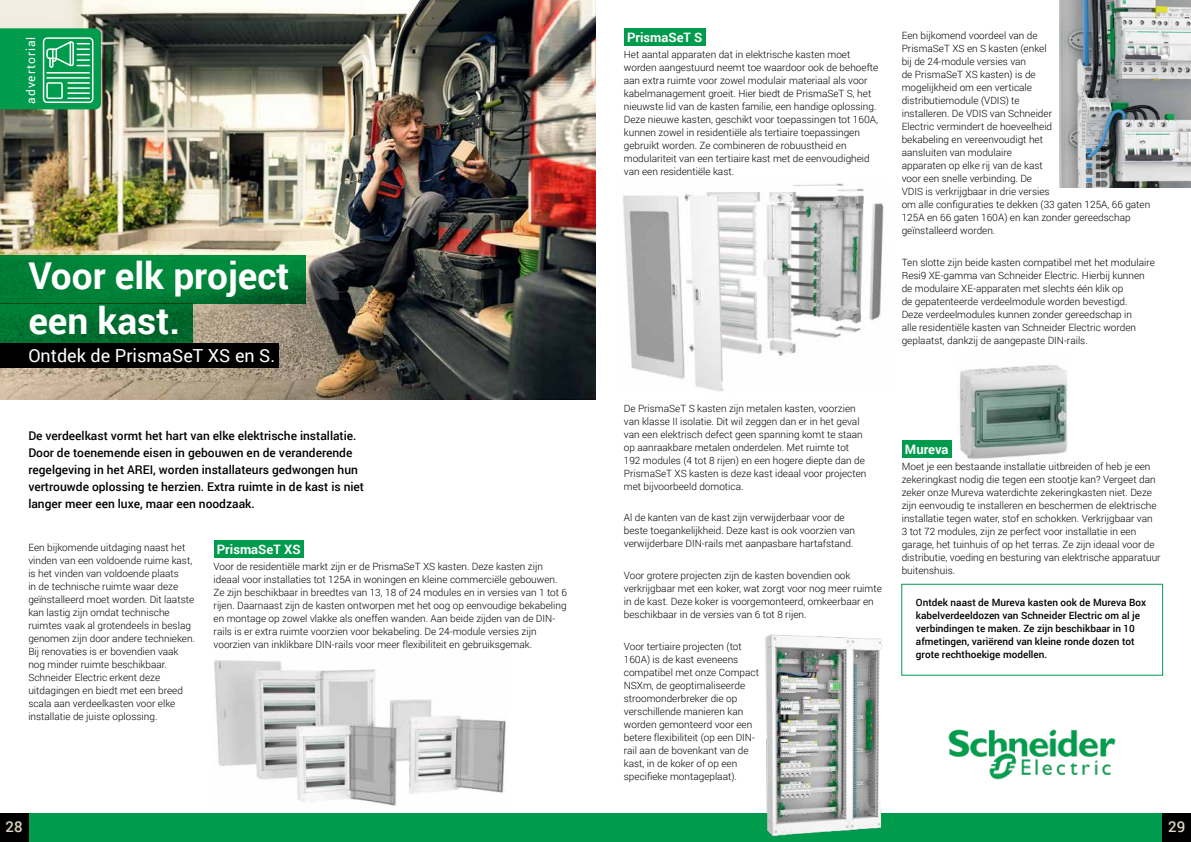
<style>
.page{position:relative;width:1191px;height:842px;background:#fff}
.page>*{position:absolute;margin:0;border:0;box-sizing:border-box;transform-origin:0 0}
.t1{font:700 37px/44.4px "Roboto";color:#fff}
.t2{font:18px "Roboto";color:#fff}
.t3{font:500 15px "Roboto";color:#d9d4c0}
.t4{font:700 13px "Roboto";color:#fff}
.t5{font:500 12px/17px "Roboto";color:#000}
.t6{font:12px "Roboto";letter-spacing:.08em;color:#fff}
.t7{font:300 10px/13px "Roboto";color:#000}
.t8{font:500 10px/13px "Roboto";color:#000}
</style>
<div class="page">
<div style="left:0;top:814px;width:28px;height:28px;background:#000"></div>
<div style="left:1162px;top:814px;width:29px;height:28px;background:#000"></div>
<img style="left:0;top:0;width:595px;height:399px">
<img style="left:948px;top:729px;width:168px;height:51px">
<svg style="left:0;top:255px;width:306px;height:48px;background:#008037"></svg>
<div style="left:28px;top:814px;width:1134px;height:28px;background:#009b4d"></div>
<svg style="left:0;top:303px;width:193px;height:40px;background:#006f2f"></svg>
<div style="left:0;top:343px;width:279px;height:24px;background:#000"></div>
<div style="left:214px;top:540px;width:89px;height:17px;background:#009b4d"></div>
<div style="left:624px;top:28px;width:81px;height:17px;background:#009b4d"></div>
<div style="left:901px;top:441px;width:50px;height:17px;background:#009b4d"></div>
<img style="left:214px;top:660px;width:292px;height:154px">
<img style="left:623px;top:182px;width:261px;height:210px">
<img style="left:761px;top:634px;width:123px;height:203px">
<img style="left:1059px;top:0;width:132px;height:188px">
<img style="left:959px;top:365px;width:109px;height:94px">
<svg style="left:0;top:28px;width:101px;height:81px;background:#20a763"></svg>
<p class="t6" style="left:23px;top:104px;width:69px;rotate:-90deg">advertorial</p>
<h1 class="t1" style="left:28px;top:253px;width:263px">Voor elk project een kast.</h1>
<h2 class="t2" style="left:28px;top:343px;width:248px">Ontdek de PrismaSeT XS en S.</h2>
<p class="t5" style="left:28px;top:427px;width:337px">De verdeelkast vormt het hart van elke elektrische installatie.<br>Door de toenemende eisen in gebouwen en de veranderende regelgeving in het AREI, worden installateurs gedwongen hun vertrouwde oplossing te herzien. Extra ruimte in de kast is niet langer meer een luxe, maar een noodzaak.</p>
<h3 class="t4" style="left:217px;top:540px;width:85px">PrismaSeT XS</h3>
<p class="t7" style="left:214px;top:559px;width:355px">Voor de residentiële markt zijn er de PrismaSeT XS kasten. Deze kasten zijn ideaal voor installaties tot 125A in woningen en kleine commerciële gebouwen.<br>Ze zijn beschikbaar in breedtes van 13, 18 of 24 modules en in versies van 1 tot 6 rijen. Daarnaast zijn de kasten ontworpen met het oog op eenvoudige bekabeling en montage op zowel vlakke als oneffen wanden. Aan beide zijden van de DIN&shy;rails is er extra ruimte voorzien voor bekabeling. De 24-module versies zijn voorzien van inklikbare DIN-rails voor meer flexibiliteit en gebruiksgemak.</p>
<p class="t7" style="left:28px;top:540px;width:168px">Een bijkomende uitdaging naast het vinden van een voldoende ruime kast, is het vinden van voldoende plaats<br>in de technische ruimte waar deze geïnstalleerd moet worden. Dit laatste kan lastig zijn omdat technische ruimtes vaak al grotendeels in beslag genomen zijn door andere technieken.<br>Bij renovaties is er bovendien vaak nog minder ruimte beschikbaar.<br>Schneider Electric erkent deze uitdagingen en biedt met een breed scala aan verdeelkasten voor elke installatie de juiste oplossing.</p>
<h3 class="t4" style="left:627px;top:28px;width:77px">PrismaSeT S</h3>
<p class="t7" style="left:624px;top:47px;width:256px">Het aantal apparaten dat in elektrische kasten moet worden aangestuurd neemt toe waardoor ook de behoefte aan extra ruimte voor zowel modulair materiaal als voor kabelmanagement groeit. Hier biedt de PrismaSeT S, het nieuwste lid van de kasten familie, een handige oplossing.<br>Deze nieuwe kasten, geschikt voor toepassingen tot 160A, kunnen zowel in residentiële als tertiaire toepassingen gebruikt worden. Ze combineren de robuustheid en modulariteit van een tertiaire kast met de eenvoudigheid van een residentiële kast.</p>
<p class="t7" style="left:901px;top:28px;width:250px">Een bijkomend voordeel van de<br>PrismaSeT XS en S kasten (enkel<br>bij de 24-module versies van<br>de PrismaSeT XS kasten) is de<br>mogelijkheid om een verticale<br>distributiemodule (VDIS) te<br>installeren. De VDIS van Schneider<br>Electric vermindert de hoeveelheid<br>bekabeling en vereenvoudigt het<br>aansluiten van modulaire<br>apparaten op elke rij van de kast<br>voor een snelle verbinding. De<br>VDIS is verkrijgbaar in drie versies<br>om alle configuraties te dekken (33 gaten 125A, 66 gaten 125A en 66 gaten 160A) en kan zonder gereedschap geïnstalleerd worden.</p>
<p class="t7" style="left:901px;top:255px;width:254px">Ten slotte zijn beide kasten compatibel met het modulaire Resi9 XE-gamma van Schneider Electric. Hierbij kunnen de modulaire XE-apparaten met slechts één klik op<br>de gepatenteerde verdeelmodule worden bevestigd.<br>Deze verdeelmodules kunnen zonder gereedschap in<br>alle residentiële kasten van Schneider Electric worden geplaatst, dankzij de aangepaste DIN-rails.</p>
<p class="t7" style="left:624px;top:401px;width:244px">De PrismaSeT S kasten zijn metalen kasten, voorzien van klasse II isolatie. Dit wil zeggen dan er in het geval van een elektrisch defect geen spanning komt te staan op aanraakbare metalen onderdelen. Met ruimte tot 192 modules (4 tot 8 rijen) en een hogere diepte dan de PrismaSeT XS kasten is deze kast ideaal voor projecten met bijvoorbeeld domotica.</p>
<p class="t7" style="left:624px;top:511px;width:233px">Al de kanten van de kast zijn verwijderbaar voor de beste toegankelijkheid. Deze kast is ook voorzien van verwijderbare DIN-rails met aanpasbare hartafstand.</p>
<p class="t7" style="left:624px;top:569px;width:259px">Voor grotere projecten zijn de kasten bovendien ook verkrijgbaar met een koker, wat zorgt voor nog meer ruimte in de kast. Deze koker is voorgemonteerd, omkeerbaar en beschikbaar in de versies van 6 tot 8 rijen.</p>
<p class="t7" style="left:624px;top:639px;width:137px">Voor tertiaire projecten (tot<br>160A) is de kast eveneens compatibel met onze Compact<br>NSXm, de geoptimaliseerde stroomonderbreker die op verschillende manieren kan worden gemonteerd voor een betere flexibiliteit (op een DIN&shy;rail aan de bovenkant van de kast, in de koker of op een specifieke montageplaat).</p>
<h3 class="t4" style="left:905px;top:441px;width:45px">Mureva</h3>
<p class="t7" style="left:901px;top:460px;width:260px">Moet je een bestaande installatie uitbreiden of heb je een zekeringkast nodig die tegen een stootje kan? Vergeet dan zeker onze Mureva waterdichte zekeringkasten niet. Deze zijn eenvoudig te installeren en beschermen de elektrische installatie tegen water, stof en schokken. Verkrijgbaar van 3 tot 72 modules, zijn ze perfect voor installatie in een garage, het tuinhuis of op het terras. Ze zijn ideaal voor de distributie, voeding en besturing van elektrische apparatuur buitenshuis.</p>
<p class="t8" style="left:916px;top:595px;width:232px">Ontdek naast de Mureva kasten ook de Mureva Box kabelverdeeldozen van Schneider Electric om al je verbindingen te maken. Ze zijn beschikbaar in 10 afmetingen, variërend van kleine ronde dozen tot grote rechthoekige modellen.</p>
<h3 class="t3" style="left:6px;top:816px;width:19px">28</h3>
<h3 class="t3" style="left:1168px;top:816px;width:19px">29</h3>
</div>
